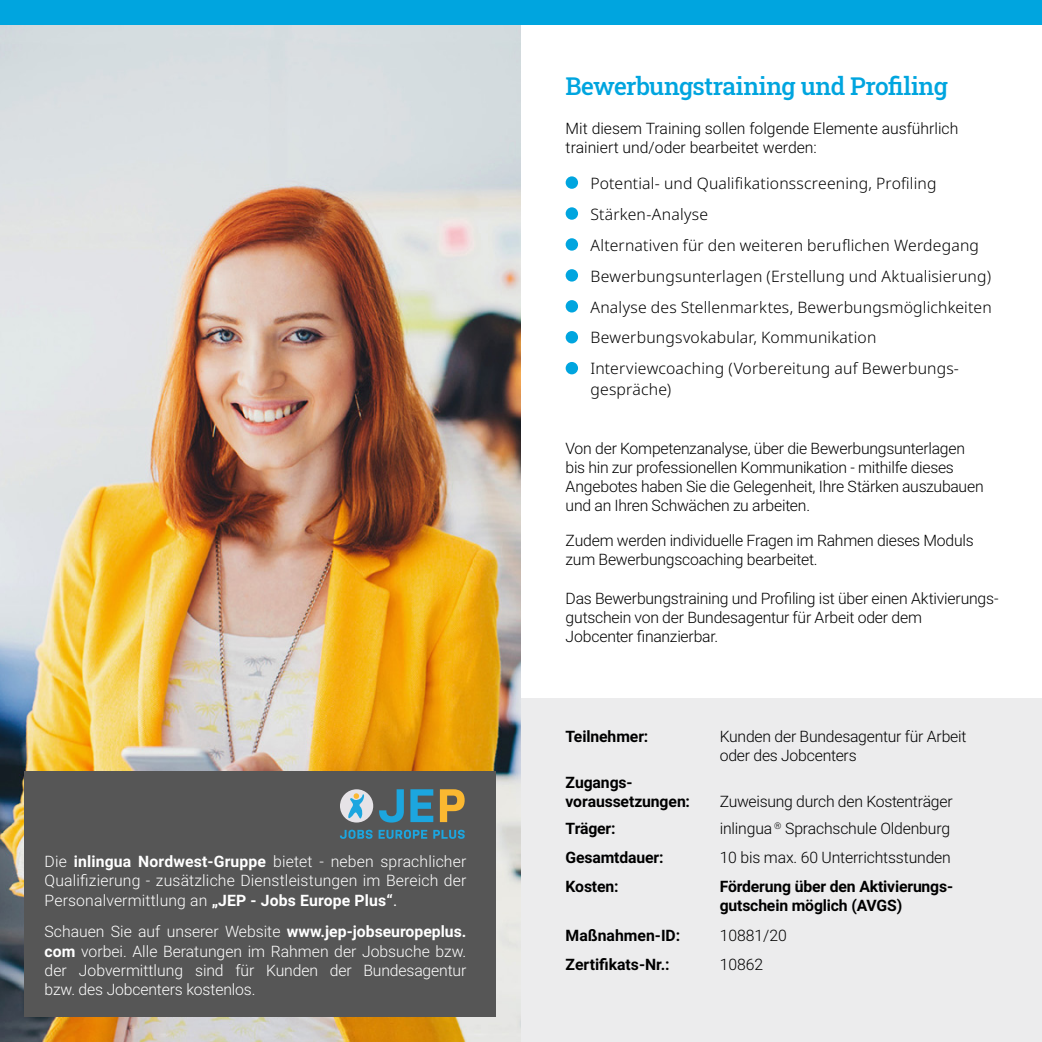
<style>
.page{position:relative;width:1042px;height:1042px;background:#fff}
.page>*{position:absolute;margin:0;border:0;box-sizing:border-box;transform-origin:0 0}
.t1{font:500 24.5px "Roboto Slab";letter-spacing:-.025em;color:#00a5df}
.t2{font:300 15.75px/19.2px "Roboto";letter-spacing:-.01em;color:#000}
.t3{font:300 15.75px/19.2px "Roboto";letter-spacing:-.005em;color:#fff;text-align:justify}
.t4{font:300 15.75px/31px "Noto Sans";letter-spacing:.01em;color:#000}
.t5{font:700 15.75px/19.2px "Roboto";letter-spacing:-.01em;color:#000}
.s1{font-weight:700}
.s2{font-weight:400}
</style>
<div class="page">
<div style="left:521px;top:698px;width:521px;height:344px;background:#ececed"></div>
<img style="left:0;top:25px;width:521px;height:1017px">
<div style="left:0;top:0;width:1042px;height:25px;background:#00a5df"></div>
<div style="left:25px;top:771px;width:471px;height:246px;background:#565656"></div>
<svg style="left:379px;top:789px;width:25px;height:33px"></svg>
<svg style="left:410px;top:789px;width:23px;height:33px"></svg>
<svg style="left:440px;top:789px;width:25px;height:33px"></svg>
<svg style="left:340px;top:830px;width:32px;height:9px"></svg>
<svg style="left:379px;top:830px;width:48px;height:9px"></svg>
<svg style="left:433px;top:830px;width:32px;height:9px"></svg>
<div style="left:340px;top:789px;width:33px;height:33px;background:#e6e3e7;border-radius:50%"></div>
<svg style="left:348px;top:793px;width:16px;height:25px"></svg>
<div style="left:566px;top:176px;width:12px;height:13px;background:#00a5df;border-radius:50%"></div>
<div style="left:566px;top:207px;width:12px;height:13px;background:#00a5df;border-radius:50%"></div>
<div style="left:566px;top:238px;width:12px;height:13px;background:#00a5df;border-radius:50%"></div>
<div style="left:566px;top:269px;width:12px;height:13px;background:#00a5df;border-radius:50%"></div>
<div style="left:566px;top:300px;width:12px;height:12px;background:#00a5df;border-radius:50%"></div>
<div style="left:566px;top:331px;width:12px;height:12px;background:#00a5df;border-radius:50%"></div>
<div style="left:566px;top:362px;width:12px;height:12px;background:#00a5df;border-radius:50%"></div>
<p class="t3" style="left:45px;top:851px;width:423px">Die <span class="s1">inlingua Nordwest-Gruppe</span> bietet - neben sprachlicher Qualifizierung - zusätzliche Dienstleistungen im Bereich der Personalvermittlung an <span class="s1">„JEP - Jobs Europe Plus“</span><span class="s2">.</span></p>
<p class="t3" style="left:45px;top:921px;width:423px">Schauen Sie auf unserer Website <span class="s1">www.jep-jobseuropeplus. com</span> vorbei. Alle Beratungen im Rahmen der Jobsuche bzw. der Jobvermittlung sind für Kunden der Bundesagentur bzw. des Jobcenters kostenlos.</p>
<h1 class="t1" style="left:566px;top:69px;width:384px">Bewerbungstraining und Profiling</h1>
<p class="t2" style="left:566px;top:118px;width:394px">Mit diesem Training sollen folgende Elemente ausführlich trainiert und/oder bearbeitet werden:</p>
<p class="t4" style="left:590px;top:168px;width:403px">Potential- und Qualifikationsscreening, Profiling Stärken-Analyse<br>Alternativen für den weiteren beruflichen Werdegang Bewerbungsunterlagen (Erstellung und Aktualisierung)<br>Analyse des Stellenmarktes, Bewerbungsmöglichkeiten Bewerbungsvokabular, Kommunikation Interviewcoaching (Vorbereitung auf Bewerbungs-</p>
<p class="t4" style="left:590px;top:374px;width:82px">gespräche)</p>
<p class="t2" style="left:566px;top:438px;width:419px">Von der Kompetenzanalyse, über die Bewerbungsunterlagen bis hin zur professionellen Kommunikation - mithilfe dieses Angebotes haben Sie die Gelegenheit, Ihre Stärken auszubauen und an Ihren Schwächen zu arbeiten.</p>
<p class="t2" style="left:566px;top:530px;width:409px">Zudem werden individuelle Fragen im Rahmen dieses Moduls zum Bewerbungscoaching bearbeitet.</p>
<p class="t2" style="left:566px;top:588px;width:434px">Das Bewerbungstraining und Profiling ist über einen Aktivierungs&shy;gutschein von der Bundesagentur für Arbeit oder dem<br>Jobcenter finanzierbar.</p>
<p class="t5" style="left:566px;top:726px;width:84px">Teilnehmer:</p>
<p class="t2" style="left:720px;top:726px;width:248px">Kunden der Bundesagentur für Arbeit oder des Jobcenters</p>
<p class="t5" style="left:566px;top:772px;width:126px">Zugangs&shy;voraussetzungen:</p>
<p class="t2" style="left:720px;top:791px;width:235px">Zuweisung durch den Kostenträger</p>
<p class="t5" style="left:566px;top:818px;width:51px">Träger:</p>
<p class="t2" style="left:720px;top:818px;width:232px">inlingua <sup>®</sup> Sprachschule Oldenburg</p>
<p class="t5" style="left:566px;top:847px;width:99px">Gesamtdauer:</p>
<p class="t2" style="left:719px;top:847px;width:233px">10 bis max. 60 Unterrichtsstunden</p>
<p class="t5" style="left:565px;top:876px;width:54px">Kosten:</p>
<p class="t5" style="left:719px;top:876px;width:235px">Förderung über den Aktivierungs&shy;gutschein möglich (AVGS)</p>
<p class="t5" style="left:565px;top:924px;width:116px">Maßnahmen-ID:</p>
<p class="t2" style="left:719px;top:924px;width:69px">10881/20</p>
<p class="t5" style="left:565px;top:954px;width:106px">Zertifikats-Nr.:</p>
<p class="t2" style="left:719px;top:954px;width:45px">10862</p>
</div>
